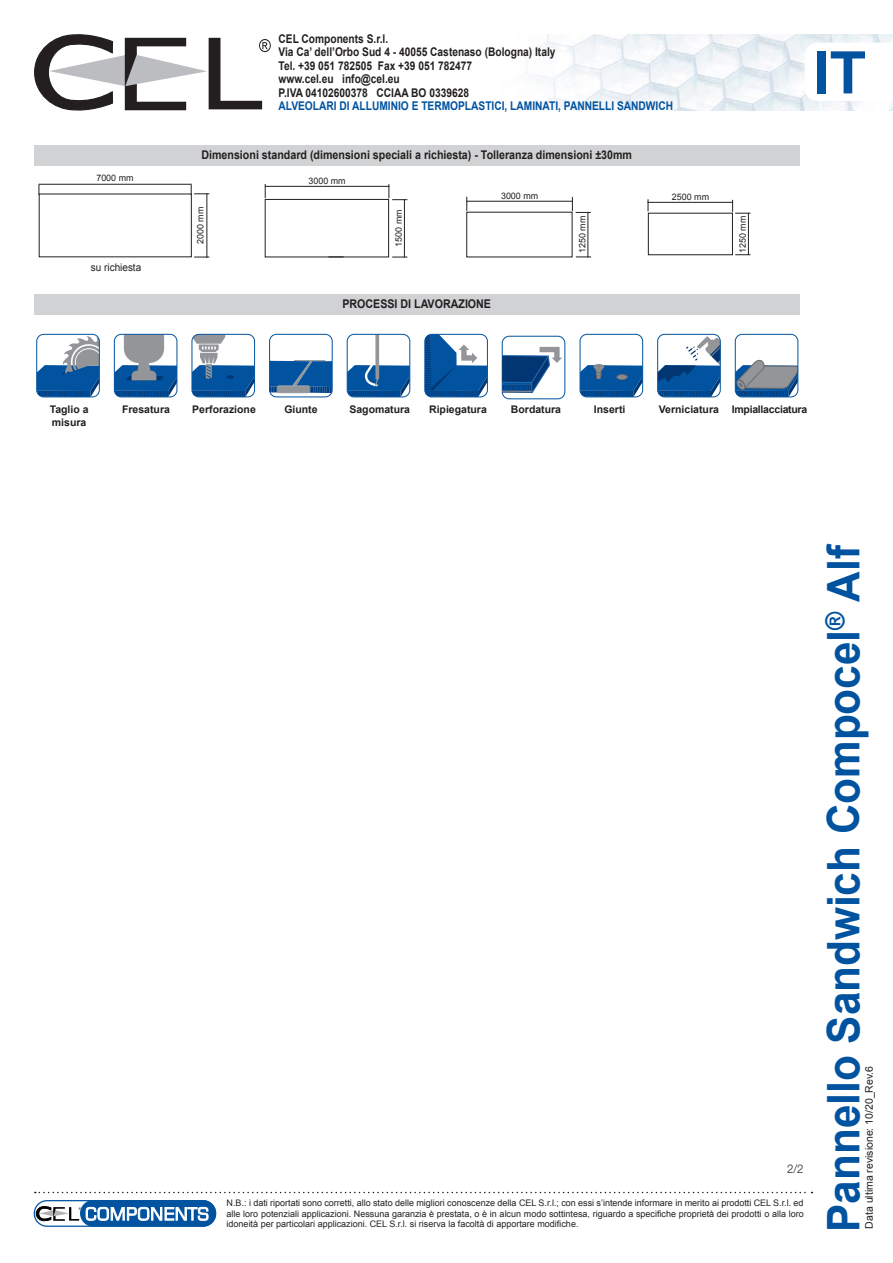
<style>
.page{position:relative;width:893px;height:1263px;background:#fff}
.page>*{position:absolute;margin:0;border:0;box-sizing:border-box;transform-origin:0 0}
.t1{font:700 58.65px "Arial";color:#0153a0}
.t2{font:700 45px "Arial";color:#0153a0;scale:.94 1}
.t3{font:700 12px "Arial";color:#231f20;scale:.85 1}
.t4{font:700 12px "Arial";color:#231f20;scale:.89 1}
.t5{font:700 12px "Arial";color:#0153a0;scale:.85 1}
.t6{font:300 12px "Helvetica Neue LT Pro";color:#231f20;scale:.95 1}
.Corpo_testo{font:700 10.5px/13.5px "Arial";color:#231f20}
.Corpo_testo-2{font:700 10.5px "Arial";letter-spacing:-.025em;color:#231f20}
.t7{font:10.5px "Arial";color:#231f20}
.t8{font:10.5px "Arial";color:#231f20;scale:.95 1}
.Corpo_testo-3{font:9px/10.8px "Arial";color:#231f20;text-align:justify}
.t9{font:8.85px "Arial";color:#231f20}
</style>
<div class="page">
<img style="left:534px;top:34px;width:359px;height:77px">
<svg style="left:34px;top:34px;width:237px;height:77px"></svg>
<svg style="left:805px;top:43px;width:88px;height:58px"></svg>
<svg style="left:35px;top:1192px;width:777px;height:1px"></svg>
<div style="left:34px;top:1200px;width:182px;height:27px;border:1px solid #0153a0;border-radius:13px"></div>
<div style="left:81px;top:1200px;width:135px;height:26px;background:#0153a0;border-radius:13px"></div>
<div style="left:80px;top:1200px;width:136px;height:26px;border:1px solid #0153a0;border-radius:13px"></div>
<svg style="left:36px;top:1205px;width:173px;height:16px"></svg>
<div style="left:34px;top:145px;width:765px;height:20px;background:#d1d2d4"></div>
<div style="left:648px;top:213px;width:85px;height:42px;border:1px solid #231f20"></div>
<hr style="left:748px;top:213px;width:1px;height:42px;background:#231f20">
<svg style="left:735px;top:254px;width:15px;height:1px"></svg>
<hr style="left:648px;top:202px;width:85px;height:1px;background:#231f20">
<svg style="left:647px;top:199px;width:2px;height:12px"></svg>
<svg style="left:732px;top:200px;width:18px;height:14px"></svg>
<hr style="left:467px;top:201px;width:105px;height:1px;background:#231f20">
<svg style="left:466px;top:197px;width:1px;height:14px"></svg>
<hr style="left:588px;top:213px;width:1px;height:44px;background:#231f20">
<svg style="left:572px;top:197px;width:19px;height:16px"></svg>
<svg style="left:576px;top:256px;width:15px;height:2px"></svg>
<hr style="left:39px;top:184px;width:152px;height:1px;background:#231f20">
<svg style="left:38px;top:184px;width:2px;height:11px"></svg>
<hr style="left:207px;top:194px;width:1px;height:63px;background:#231f20">
<svg style="left:191px;top:184px;width:18px;height:11px"></svg>
<svg style="left:194px;top:257px;width:15px;height:1px"></svg>
<svg style="left:328px;top:257px;width:16px;height:1px"></svg>
<hr style="left:265px;top:186px;width:124px;height:1px;background:#231f20">
<div style="left:265px;top:199px;width:124px;height:58px;border:1px solid #231f20"></div>
<svg style="left:265px;top:184px;width:1px;height:14px"></svg>
<hr style="left:404px;top:200px;width:1px;height:57px;background:#231f20">
<svg style="left:388px;top:184px;width:19px;height:16px"></svg>
<svg style="left:392px;top:256px;width:15px;height:2px"></svg>
<div style="left:34px;top:294px;width:765px;height:21px;background:#d1d2d4"></div>
<svg style="left:37px;top:336px;width:62px;height:61px"></svg>
<div style="left:36px;top:334px;width:64px;height:63px;border:1px solid #0153a0;border-radius:7px"></div>
<svg style="left:347px;top:334px;width:63px;height:63px"></svg>
<div style="left:347px;top:334px;width:63px;height:63px;border:1px solid #0153a0;border-radius:7px"></div>
<svg style="left:192px;top:334px;width:63px;height:63px"></svg>
<div style="left:192px;top:334px;width:63px;height:63px;border:1px solid #0153a0;border-radius:7px"></div>
<div style="left:424px;top:334px;width:64px;height:63px;border:1px solid #0153a0;border-radius:7px"></div>
<svg style="left:425px;top:334px;width:62px;height:63px"></svg>
<svg style="left:580px;top:364px;width:63px;height:33px;background:#1e61a1"></svg>
<div style="left:580px;top:334px;width:63px;height:63px;border:1px solid #0153a0;border-radius:7px"></div>
<div style="left:657px;top:334px;width:64px;height:63px;border:1px solid #0153a0;border-radius:7px"></div>
<svg style="left:658px;top:336px;width:62px;height:61px"></svg>
<svg style="left:735px;top:359px;width:63px;height:38px"></svg>
<div style="left:735px;top:334px;width:63px;height:63px;border:1px solid #0153a0;border-radius:7px"></div>
<div style="left:269px;top:334px;width:63px;height:63px;border:1px solid #0153a0;border-radius:7px"></div>
<svg style="left:270px;top:360px;width:62px;height:34px;background:#2866a2"></svg>
<svg style="left:114px;top:334px;width:63px;height:63px"></svg>
<div style="left:114px;top:334px;width:63px;height:63px;border:1px solid #0153a0;border-radius:7px"></div>
<div style="left:502px;top:336px;width:63px;height:63px;border:1px solid #0153a0;border-radius:7px"></div>
<svg style="left:502px;top:347px;width:60px;height:52px"></svg>
<p class="t9" style="left:96px;top:172px;width:39px">7000 mm</p>
<p class="t8" style="left:91px;top:261px;width:55px">su richiesta</p>
<p class="t3" style="left:279px;top:31px;width:131px">CEL Components S.r.l.</p>
<p class="t3" style="left:279px;top:44px;width:327px">Via Ca’ dell’Orbo Sud 4 - 40055 Castenaso (Bologna) Italy</p>
<p class="t3" style="left:279px;top:58px;width:229px">Tel. +39 051 782505 Fax +39 051 782477</p>
<p class="t3" style="left:279px;top:71px;width:144px">www.cel.eu info@cel.eu</p>
<p class="t3" style="left:279px;top:85px;width:226px">P.IVA 04102600378 CCIAA BO 0339628</p>
<p class="t5" style="left:279px;top:98px;width:466px">ALVEOLARI DI ALLUMINIO E TERMOPLASTICI, LAMINATI, PANNELLI SANDWICH</p>
<p class="t4" style="left:201px;top:147px;width:485px">Dimensioni standard (dimensioni speciali a richiesta) - Tolleranza dimensioni ±30mm</p>
<p class="t9" style="left:195px;top:244px;width:39px;rotate:-90deg">2000 mm</p>
<p class="t9" style="left:309px;top:175px;width:39px">3000 mm</p>
<p class="t9" style="left:393px;top:247px;width:39px;rotate:-90deg">1500 mm</p>
<p class="t9" style="left:501px;top:190px;width:39px">3000 mm</p>
<p class="t4" style="left:342px;top:296px;width:169px">PROCESSI DI LAVORAZIONE</p>
<p class="t9" style="left:576px;top:253px;width:39px;rotate:-90deg">1250 mm</p>
<p class="t9" style="left:672px;top:191px;width:39px">2500 mm</p>
<p class="t9" style="left:737px;top:253px;width:39px;rotate:-90deg">1250 mm</p>
<p class="t1" style="left:813px;top:34px;width:55px">IT</p>
<p class="Corpo_testo" style="left:122px;top:401px;width:49px">Fresatura</p>
<p class="Corpo_testo" style="left:192px;top:401px;width:65px">Perforazione</p>
<p class="Corpo_testo" style="left:284px;top:401px;width:35px">Giunte</p>
<p class="Corpo_testo" style="left:349px;top:401px;width:62px">Sagomatura</p>
<p class="Corpo_testo" style="left:428px;top:401px;width:59px">Ripiegatura</p>
<p class="Corpo_testo" style="left:510px;top:401px;width:52px">Bordatura</p>
<p class="Corpo_testo" style="left:593px;top:401px;width:33px">Inserti</p>
<p class="Corpo_testo-2" style="left:658px;top:401px;width:150px">Verniciatura Impiallacciatura</p>
<p class="Corpo_testo" style="left:49px;top:401px;width:40px">Taglio a</p>
<p class="Corpo_testo" style="left:122px;top:403px;width:49px">Fresatura</p>
<p class="Corpo_testo" style="left:192px;top:403px;width:65px">Perforazione</p>
<p class="Corpo_testo" style="left:284px;top:403px;width:35px">Giunte</p>
<p class="Corpo_testo" style="left:349px;top:403px;width:62px">Sagomatura</p>
<p class="Corpo_testo" style="left:429px;top:403px;width:59px">Ripiegatura</p>
<p class="Corpo_testo" style="left:511px;top:403px;width:52px">Bordatura</p>
<p class="Corpo_testo" style="left:594px;top:403px;width:33px">Inserti</p>
<p class="Corpo_testo" style="left:659px;top:403px;width:62px">Verniciatura</p>
<p class="Corpo_testo-2" style="left:732px;top:402px;width:77px">Impiallacciatura</p>
<p class="Corpo_testo" style="left:51px;top:415px;width:36px">misura</p>
<p class="Corpo_testo" style="left:50px;top:403px;width:40px">Taglio a misura</p>
<p class="t6" style="left:787px;top:1161px;width:19px">2/2</p>
<p class="Corpo_testo-3" style="left:227px;top:1197px;width:578px">N.B.: i dati riportati sono corretti, allo stato delle migliori conoscenze della CEL S.r.l.; con essi s’intende informare in merito ai prodotti CEL S.r.l. ed alle loro potenziali applicazioni. Nessuna garanzia è prestata, o è in alcun modo sottintesa, riguardo a specifiche proprietà dei prodotti o alla loro idoneità per particolari applicazioni. CEL S.r.l. si riserva la facoltà di apportare modifiche.</p>
<p class="t2" style="left:814px;top:1232px;width:733px;rotate:-90deg">Pannello Sandwich Compocel<sup>®</sup> Alf</p>
<p class="t7" style="left:862px;top:1228px;width:164px;rotate:-90deg">Data ultima revisione: 10/20_Rev.6</p>
</div>
